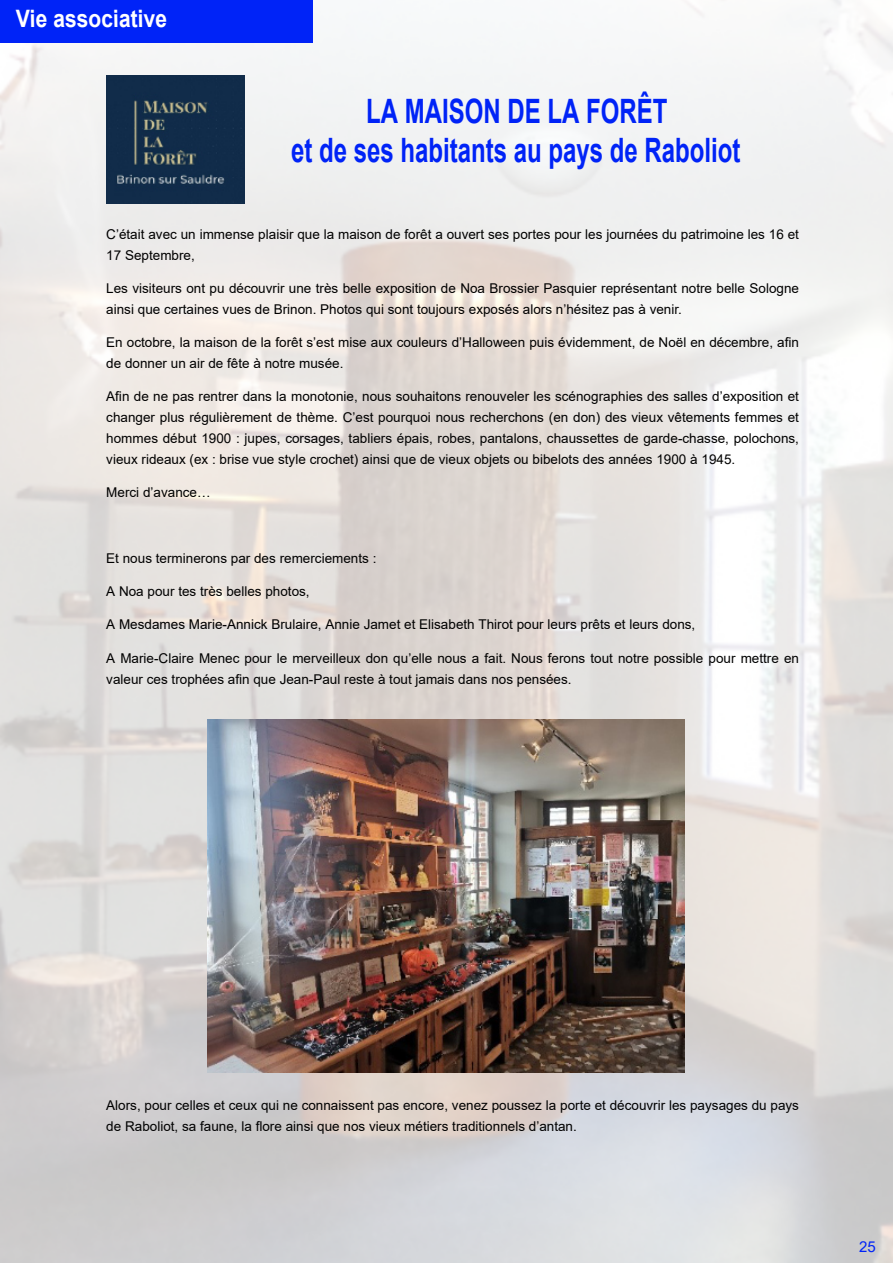
<style>
.page{position:relative;width:893px;height:1263px;background:#fff}
.page>*{position:absolute;margin:0;border:0;box-sizing:border-box;transform-origin:0 0}
.t1{font:700 33.6px/39px "Arial";color:#0023f7;text-align:center;scale:.71 1}
.t2{font:700 24px "Arial";color:#fff;scale:.88 1}
.t3{font:15px "Arial";color:#0023f7}
.t4{font:13.5px/21px "Arial";color:#000}
</style>
<div class="page">
<img style="left:0;top:0;width:893px;height:1263px">
<div style="left:0;top:0;width:313px;height:43px;background:#0023f7"></div>
<img style="left:106px;top:75px;width:139px;height:129px">
<img style="left:207px;top:719px;width:477px;height:354px">
<h2 class="t2" style="left:16px;top:10px;width:174px">Vie associative</h2>
<h1 class="t1" style="left:291px;top:95px;width:635px">LA MAISON DE LA FORÊT<br>et de ses habitants au pays de Raboliot</h1>
<p class="t4" style="left:106px;top:225px;width:694px">C’était avec un immense plaisir que la maison de forêt a ouvert ses portes pour les journées du patrimoine les 16 et<br>17 Septembre,</p>
<p class="t4" style="left:106px;top:279px;width:694px">Les visiteurs ont pu découvrir une très belle exposition de Noa Brossier Pasquier représentant notre belle Sologne ainsi que certaines vues de Brinon. Photos qui sont toujours exposés alors n’hésitez pas à venir.</p>
<p class="t4" style="left:106px;top:333px;width:694px">En octobre, la maison de la forêt s’est mise aux couleurs d’Halloween puis évidemment, de Noël en décembre, afin de donner un air de fête à notre musée.</p>
<p class="t4" style="left:106px;top:387px;width:694px;text-align:justify">Afin de ne pas rentrer dans la monotonie, nous souhaitons renouveler les scénographies des salles d’exposition et changer plus régulièrement de thème. C’est pourquoi nous recherchons (en don) des vieux vêtements femmes et hommes début 1900 : jupes, corsages, tabliers épais, robes, pantalons, chaussettes de garde-chasse, polochons, vieux rideaux (ex : brise vue style crochet) ainsi que de vieux objets ou bibelots des années 1900 à 1945.</p>
<p class="t4" style="left:106px;top:483px;width:106px">Merci d’avance…</p>
<p class="t4" style="left:106px;top:549px;width:272px">Et nous terminerons par des remerciements :</p>
<p class="t4" style="left:106px;top:582px;width:205px">A Noa pour tes très belles photos,</p>
<p class="t4" style="left:106px;top:615px;width:591px">A Mesdames Marie-Annick Brulaire, Annie Jamet et Elisabeth Thirot pour leurs prêts et leurs dons,</p>
<p class="t4" style="left:106px;top:648px;width:694px">A Marie-Claire Menec pour le merveilleux don qu’elle nous a fait. Nous ferons tout notre possible pour mettre en valeur ces trophées afin que Jean-Paul reste à tout jamais dans nos pensées.</p>
<p class="t4" style="left:106px;top:1096px;width:694px">Alors, pour celles et ceux qui ne connaissent pas encore, venez poussez la porte et découvrir les paysages du pays de Raboliot, sa faune, la flore ainsi que nos vieux métiers traditionnels d’antan.</p>
<p class="t3" style="left:859px;top:1241px;width:18px">25</p>
</div>
